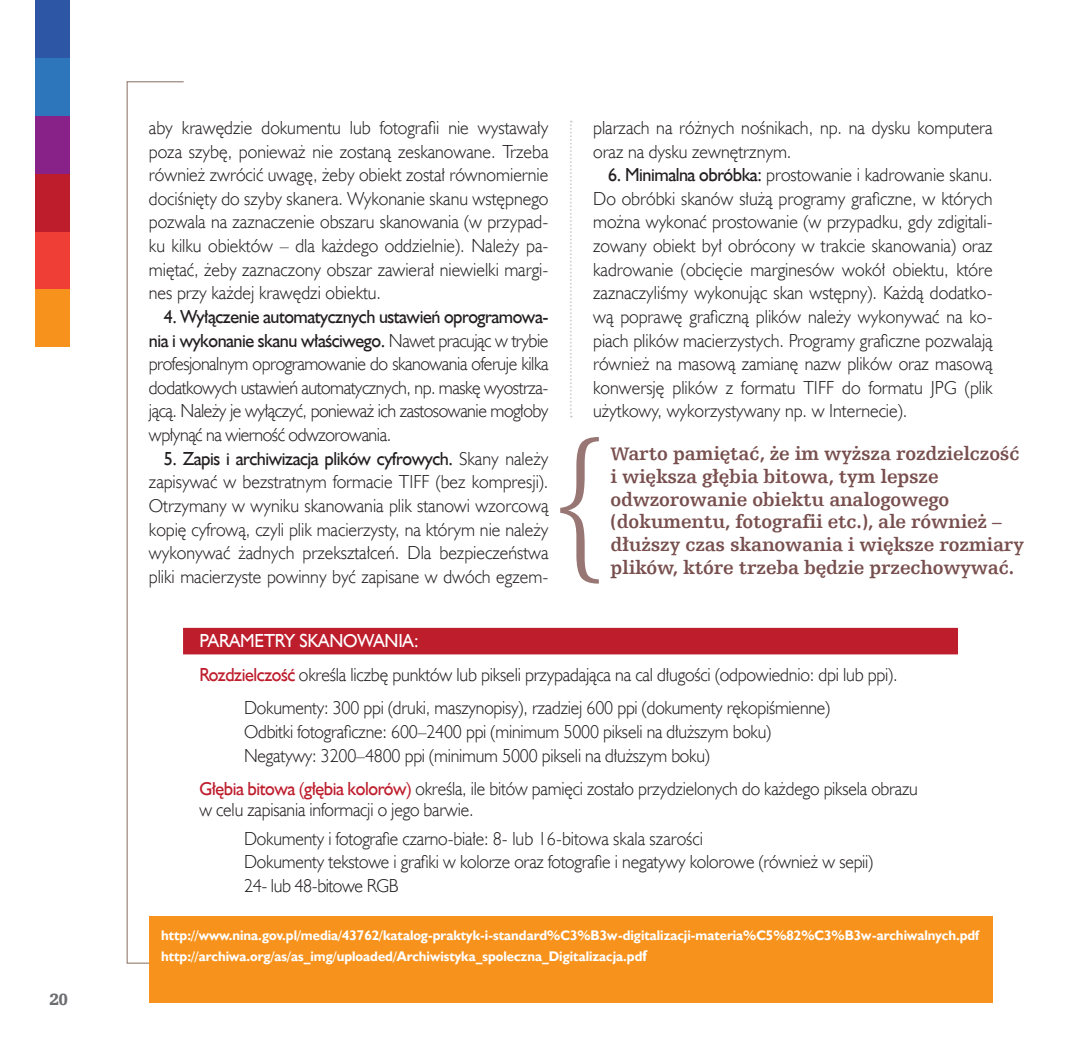
<style>
.page{position:relative;width:1092px;height:1042px;background:#fff}
.page>*{position:absolute;margin:0;border:0;box-sizing:border-box;transform-origin:0 0}
.Tytulik1{font:170.62px "Humst Slab 712 EU";color:#987673;scale:.69 1}
.wyimek{font:700 19.25px/22.8px "Humst Slab 712 EU";letter-spacing:-.01em;color:#784f4e}
.BODY{font:18.9px/23.6px "Humanst 521 Lt EU";letter-spacing:-.01em;color:#231f20;text-align:justify;scale:.95 1}
.BODY-2{font:18.9px/21px "Humanst 521 Lt EU";letter-spacing:-.01em;color:#231f20;scale:.94 1}
.sr{font:18.9px "Humanst 521 EU";letter-spacing:-.01em;color:#fff;scale:.95 1}
.t1{font:17.15px "Humst Slab 712 Blk EU";color:#6c6d70}
.Lead{font:700 14px "Humanst 521 EU";color:#fff}
.s1{font-family:"Humanst 521 EU"}
.s2{font-family:"Humanst 521 EU";color:#be1d2c}
.s3{font-size:15.75px}
</style>
<div class="page">
<div style="left:35px;top:0;width:34px;height:58px;background:#2d56a5"></div>
<div style="left:35px;top:116px;width:34px;height:58px;background:#892288"></div>
<div style="left:35px;top:58px;width:34px;height:58px;background:#2e76bc"></div>
<div style="left:35px;top:174px;width:34px;height:57px;background:#be1d2c"></div>
<div style="left:35px;top:231px;width:34px;height:58px;background:#ee3e35"></div>
<div style="left:35px;top:289px;width:34px;height:58px;background:#f7931d"></div>
<div style="left:126px;top:81px;width:58px;height:882px;border:1px solid #978275"></div>
<svg style="left:570px;top:121px;width:1px;height:296px"></svg>
<div style="left:183px;top:628px;width:774px;height:26px;background:#be1d2c"></div>
<div style="left:149px;top:916px;width:843px;height:86px;background:#f7931d"></div>
<p class="t1" style="left:50px;top:988px;width:20px">20</p>
<p class="BODY" style="left:149px;top:115px;width:422px">aby krawędzie dokumentu lub fotografii nie wystawały poza szybę, ponieważ nie zostaną zeskanowane. Trzeba również zwrócić uwagę, żeby obiekt został równomiernie dociśnięty do szyby skanera. Wykonanie skanu wstępnego pozwala na zaznaczenie obszaru skanowania (w przypad&shy;ku kilku obiektów – dla każdego oddzielnie). Należy pa&shy;miętać, żeby zaznaczony obszar zawierał niewielki margi&shy;nes przy każdej krawędzi obiektu.</p>
<p class="BODY" style="left:149px;top:304px;width:422px;text-indent:15px"><span class="s1">4. Wyłączenie automatycznych ustawień oprogramowa&shy;nia i wykonanie skanu właściwego.</span> Nawet pracując w trybie profesjonalnym oprogramowanie do skanowania oferuje kilka dodatkowych ustawień automatycznych, np. maskę wyostrza&shy;jącą. Należy je wyłączyć, ponieważ ich zastosowanie mogłoby wpłynąć na wierność odwzorowania.</p>
<p class="BODY" style="left:149px;top:446px;width:422px;text-indent:15px"><span class="s1">5. Zapis i archiwizacja plików cyfrowych.</span> Skany należy zapisywać w bezstratnym formacie TIFF (bez kompresji).<br>Otrzymany w wyniku skanowania plik stanowi wzorcową kopię cyfrową, czyli plik macierzysty, na którym nie należy wykonywać żadnych przekształceń. Dla bezpieczeństwa pliki macierzyste powinny być zapisane w dwóch egzem-</p>
<p class="BODY" style="left:593px;top:115px;width:422px">plarzach na różnych nośnikach, np. na dysku komputera oraz na dysku zewnętrznym.</p>
<p class="BODY" style="left:593px;top:163px;width:422px;text-indent:15px"><span class="s1">6. Minimalna obróbka:</span> prostowanie i kadrowanie skanu.<br>Do obróbki skanów służą programy graficzne, w których można wykonać prostowanie (w przypadku, gdy zdigitali&shy;zowany obiekt był obrócony w trakcie skanowania) oraz kadrowanie (obcięcie marginesów wokół obiektu, które zaznaczyliśmy wykonując skan wstępny). Każdą dodatko&shy;wą poprawę graficzną plików należy wykonywać na ko&shy;piach plików macierzystych. Programy graficzne pozwalają również na masową zamianę nazw plików oraz masową konwersję plików z formatu TIFF do formatu JPG (plik użytkowy, wykorzystywany np. w Internecie).</p>
<p class="Tytulik1" style="left:550px;top:404px;width:87px">{</p>
<p class="wyimek" style="left:610px;top:443px;width:415px">Warto pamiętać, że im wyższa rozdzielczość i większa głębia bitowa, tym lepsze odwzorowanie obiektu analogowego (dokumentu, fotografii etc.), ale również – dłuższy czas skanowania i większe rozmiary</p>
<p class="wyimek" style="left:610px;top:556px;width:405px">plików, które trzeba będzie przechowywać.</p>
<p class="sr" style="left:199px;top:629px;width:232px">PARAMETRY SKANOWANIA:</p>
<p class="BODY" style="left:199px;top:662px;width:736px"><span class="s2">Rozdzielczość</span> określa liczbę punktów lub pikseli przypadająca na cal długości (odpowiednio: dpi lub ppi).</p>
<p class="BODY-2" style="left:244px;top:697px;width:625px">Dokumenty: 300 ppi (druki, maszynopisy), rzadziej 600 ppi (dokumenty rękopiśmienne)</p>
<p class="BODY-2" style="left:244px;top:721px;width:562px">Odbitki fotograficzne: 600–2400 ppi (minimum 5000 pikseli na dłuższym boku)</p>
<p class="BODY-2" style="left:244px;top:744px;width:497px">Negatywy: 3200–4800 ppi (minimum 5000 pikseli na dłuższym boku)</p>
<p class="BODY-2" style="left:199px;top:778px;width:765px"><span class="s2">Głębia bitowa (głębia kolorów)</span> określa, ile bitów pamięci zostało przydzielonych do każdego piksela obrazu w celu zapisania informacji o jego barwie.</p>
<p class="BODY-2" style="left:244px;top:827px;width:489px">Dokumenty i fotografie czarno-białe: 8- lub 16-bitowa skala szarości</p>
<p class="BODY-2" style="left:244px;top:850px;width:671px;line-height:23.6px">Dokumenty tekstowe i grafiki w kolorze oraz fotografie i negatywy kolorowe (również w sepii)<br>24- lub 48-bitowe RGB</p>
<p class="Lead" style="left:161px;top:926px;width:819px">http://www.nina.gov.pl/media/43762/katalog-praktyk-i-standard%C3%B3w-digitalizacji-materia%C5%82%C3%B3w-archiwalnych.pdf</p>
<p class="Lead" style="left:161px;top:947px;width:487px">http://archiwa.org/as/as_img/uploaded/Archiwistyka_spoleczna_Digitalizacja.pd<span class="s3">f</span></p>
</div>
